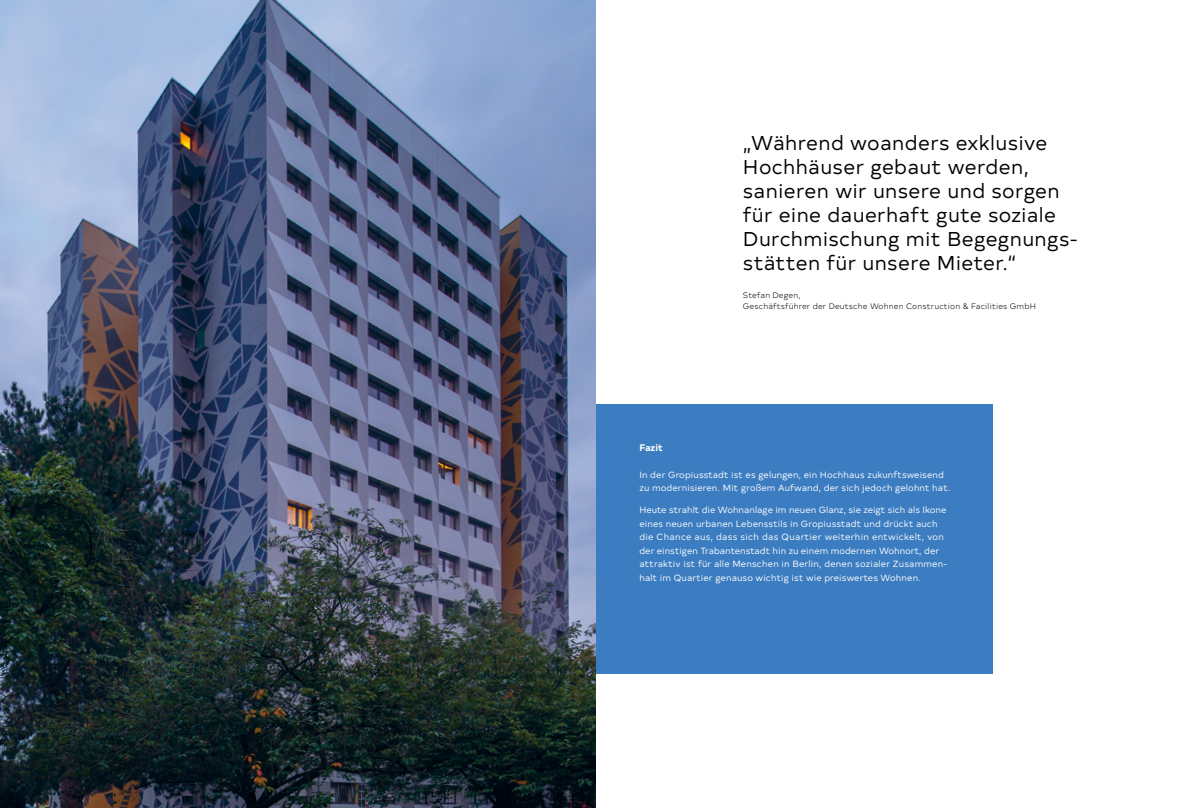
<style>
.page{position:relative;width:1191px;height:808px;background:#fff}
.page>*{position:absolute;margin:0;border:0;box-sizing:border-box;transform-origin:0 0}
.t1{font:20px/24px "Typold";letter-spacing:.02em;color:#000}
.t2{font:700 9.5px "Typold";color:#fff}
.t3{font:9px/13.5px "Typold";letter-spacing:.015em;color:#fff}
.t4{font:300 8px/11px "Typold";letter-spacing:.02em;color:#000}
</style>
<div class="page">
<div style="left:595px;top:404px;width:397px;height:269px;background:#3c7dc1"></div>
<img style="left:0;top:0;width:595px;height:808px">
<h1 class="t1" style="left:743px;top:129px;width:334px">„Während woanders exklusive<br>Hochhäuser gebaut werden, sanieren wir unsere und sorgen für eine dauerhaft gute soziale<br>Durchmischung mit Begegnungs&shy;stätten für unsere Mieter.“</h1>
<p class="t4" style="left:743px;top:289px;width:294px">Stefan Degen,<br>Geschäftsführer der Deutsche Wohnen Construction &amp; Facilities GmbH</p>
<p class="t2" style="left:639px;top:440px;width:25px">Fazit</p>
<p class="t3" style="left:639px;top:467px;width:312px">In der Gropiusstadt ist es gelungen, ein Hochhaus zukunftsweisend zu modernisieren. Mit großem Aufwand, der sich jedoch gelohnt hat.</p>
<p class="t3" style="left:639px;top:502px;width:308px">Heute strahlt die Wohnanlage im neuen Glanz, sie zeigt sich als Ikone eines neuen urbanen Lebensstils in Gropiusstadt und drückt auch die Chance aus, dass sich das Quartier weiterhin entwickelt, von der einstigen Trabantenstadt hin zu einem modernen Wohnort, der attraktiv ist für alle Menschen in Berlin, denen sozialer Zusammen&shy;halt im Quartier genauso wichtig ist wie preiswertes Wohnen.</p>
</div>
